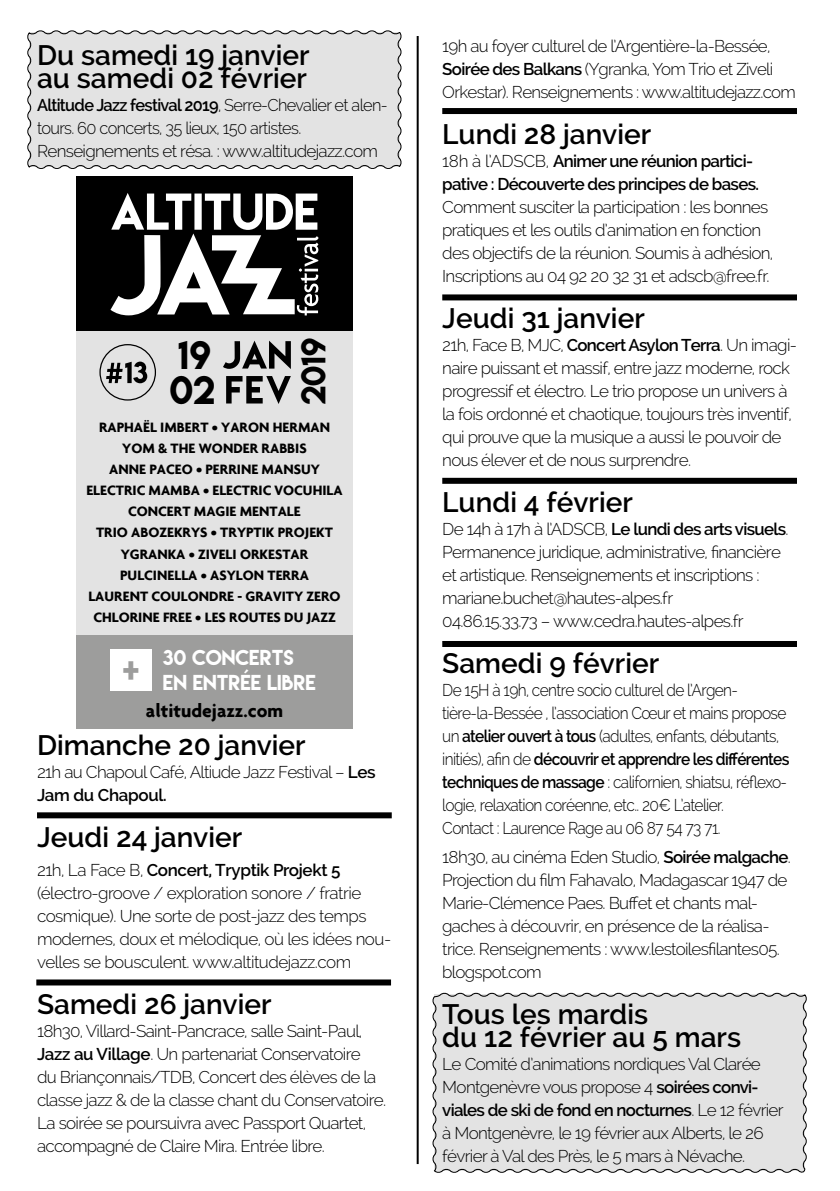
<style>
.page{position:relative;width:840px;height:1191px;background:#fff}
.page>*{position:absolute;margin:0;border:0;box-sizing:border-box;transform-origin:0 0}
.t1{font:35.6px/35.2px "Lemon Milk";color:#000}
.t2{font:34.6px "Lemon Milk";color:#9d9d9c}
.t3{font:30.8px "Lemon Milk";color:#000}
.t4{font:600 28px/23px "Raleway";color:#000}
.t5{font:700 19.4px "Agenda";color:#000}
.t6{font:19.2px/25px "Lemon Milk";color:#fff}
.t7{font:300 17px/23px "Raleway";letter-spacing:-.04em;color:#000}
.t8{font:300 17px/23px "Raleway";letter-spacing:-.04em;color:#000;scale:.91 1}
.t9{font:300 17px/23px "Raleway";letter-spacing:-.04em;color:#000;scale:.96 1}
.t10{font:600 17px/23px "Raleway";letter-spacing:-.04em;color:#000}
.t11{font:700 14.6px/21px "Agenda";color:#000;text-align:center}
.s1{font-weight:600}
.s2{font-weight:300}
</style>
<div class="page">
<div style="left:27px;top:30px;width:375px;height:139px;background:#e3e3e3"></div>
<div style="left:432px;top:992px;width:375px;height:181px;background:#e3e3e3"></div>
<div style="left:76px;top:176px;width:276px;height:155px;background:#000"></div>
<div style="left:76px;top:331px;width:276px;height:304px;background:#e3e3e3"></div>
<svg style="left:110px;top:193px;width:208px;height:122px"></svg>
<svg style="left:99px;top:344px;width:57px;height:56px"></svg>
<svg style="left:226px;top:376px;width:65px;height:28px"></svg>
<svg style="left:223px;top:341px;width:68px;height:28px"></svg>
<div style="left:76px;top:635px;width:276px;height:93px;background:#9d9d9c"></div>
<div style="left:110px;top:649px;width:42px;height:41px;background:#fff"></div>
<hr style="left:416px;top:36px;width:2px;height:1128px;background:#000">
<div style="left:442px;top:108px;width:354px;height:6px;background:#000"></div>
<div style="left:442px;top:478px;width:354px;height:6px;background:#000"></div>
<div style="left:442px;top:641px;width:354px;height:6px;background:#000"></div>
<div style="left:442px;top:294px;width:354px;height:6px;background:#000"></div>
<div style="left:37px;top:812px;width:354px;height:6px;background:#000"></div>
<div style="left:36px;top:979px;width:355px;height:6px;background:#000"></div>
<h3 class="t4" style="left:37px;top:43px;width:274px">Du samedi 19 janvier au samedi 02 février</h3>
<p class="t9" style="left:37px;top:93px;width:366px"><span class="s1">Altitude Jazz festival 2019</span>, Serre-Chevalier et alen&shy;tours. 60 concerts, 35 lieux, 150 artistes.<br>Renseignements et résa. : www.altitudejazz.com</p>
<h1 class="t1" style="left:170px;top:336px;width:47px">19<br>02</h1>
<h3 class="t3" style="left:292px;top:405px;width:69px;rotate:-90deg">2019</h3>
<p class="t11" style="left:86px;top:416px;width:258px">RAPHAËL IMBERT • YARON HERMAN<br>YOM &amp; THE WONDER RABBIS<br>ANNE PACEO • PERRINE MANSUY<br>ELECTRIC MAMBA • ELECTRIC VOCUHILA<br>CONCERT MAGIE MENTALE<br>TRIO ABOZEKRYS • TRYPTIK PROJEKT<br>YGRANKA • ZIVELI ORKESTAR<br>PULCINELLA • ASYLON TERRA<br>LAURENT COULONDRE - GRAVITY ZERO<br>CHLORINE FREE • LES ROUTES DU JAZZ</p>
<h2 class="t2" style="left:122px;top:643px;width:18px">+</h2>
<p class="t6" style="left:163px;top:645px;width:154px">30 CONCERTS<br>EN ENTRÉE LIBRE</p>
<p class="t5" style="left:146px;top:699px;width:139px">altitudejazz.com</p>
<h3 class="t4" style="left:37px;top:733px;width:270px">Dimanche 20 janvier</h3>
<p class="t7" style="left:37px;top:760px;width:340px">21h au Chapoul Café, Altiude Jazz Festival – <span class="s1">Les<br>Jam du Chapoul.</span></p>
<h3 class="t4" style="left:37px;top:825px;width:206px">Jeudi 24 janvier</h3>
<p class="t7" style="left:37px;top:858px;width:355px">21h, La Face B, <span class="s1">Concert, Tryptik Projekt 5 </span>(électro-groove / exploration sonore / fratrie cosmique). Une sorte de post-jazz des temps modernes, doux et mélodique, où les idées nou&shy;velles se bousculent. www.altitudejazz.com</p>
<h3 class="t4" style="left:37px;top:992px;width:236px">Samedi 26 janvier</h3>
<p class="t7" style="left:37px;top:1019px;width:350px">18h30, Villard-Saint-Pancrace, salle Saint-Paul, <span class="s1">Jazz au Village</span>. Un partenariat Conservatoire<br>du Briançonnais/TDB, Concert des élèves de la classe jazz &amp; de la classe chant du Conservatoire.<br>La soirée se poursuivra avec Passport Quartet, accompagné de Claire Mira. Entrée libre.</p>
<p class="t7" style="left:442px;top:34px;width:355px">19h au foyer culturel de l’Argentière-la-Bessée,<br><span class="s1">Soirée des Balkans</span> (Ygranka, Yom Trio et Ziveli<br>Orkestar). Renseignements : www.altitudejazz.com</p>
<h3 class="t4" style="left:442px;top:123px;width:210px">Lundi 28 janvier</h3>
<p class="t10" style="left:442px;top:150px;width:318px"><span class="s2">18h à l’ADSCB,</span> Animer une réunion partici&shy;pative : Découverte des principes de bases.</p>
<p class="t7" style="left:442px;top:195px;width:332px">Comment susciter la participation : les bonnes pratiques et les outils d’animation en fonction des objectifs de la réunion. Soumis à adhésion, Inscriptions au 04 92 20 32 31 et adscb@free.fr.</p>
<h3 class="t4" style="left:442px;top:307px;width:204px">Jeudi 31 janvier</h3>
<p class="t7" style="left:442px;top:333px;width:356px">21h, Face B, MJC, <span class="s1">Concert Asylon Terra</span>. Un imagi&shy;naire puissant et massif, entre jazz moderne, rock progressif et électro. Le trio propose un univers à la fois ordonné et chaotique, toujours très inventif, qui prouve que la musique a aussi le pouvoir de nous élever et de nous surprendre.</p>
<h3 class="t4" style="left:442px;top:491px;width:192px">Lundi 4 février</h3>
<p class="t7" style="left:442px;top:517px;width:347px">De 14h à 17h à l’ADSCB, <span class="s1">Le lundi des arts visuels</span>.<br>Permanence juridique, administrative, financière et artistique. Renseignements et inscriptions : mariane.buchet@hautes-alpes.fr<br>04.86.15.33.73 – www.cedra.hautes-alpes.fr</p>
<h3 class="t4" style="left:442px;top:652px;width:218px">Samedi 9 février</h3>
<p class="t8" style="left:442px;top:678px;width:383px">De 15H à 19h, centre socio culturel de l’Argen&shy;tière-la-Bessée , l’association Cœur et mains propose un <span class="s1">atelier ouvert à tous</span> (adultes, enfants, débutants, initiés), afin de <span class="s1">découvrir et apprendre les différentes techniques de massage</span> : californien, shiatsu, réflexo&shy;logie, relaxation coréenne, etc.. 20€ L’atelier.<br>Contact : Laurence Rage au 06 87 54 73 71.</p>
<p class="t7" style="left:442px;top:845px;width:350px">18h30, au cinéma Eden Studio, <span class="s1">Soirée malgache</span>.<br>Projection du film Fahavalo, Madagascar 1947 de Marie-Clémence Paes. Buffet et chants mal&shy;gaches à découvrir, en présence de la réalisa&shy;trice. Renseignements : www.lestoilesfilantes05. blogspot.com</p>
<h3 class="t4" style="left:442px;top:1002px;width:300px">Tous les mardis<br>du 12 février au 5 mars</h3>
<p class="t7" style="left:442px;top:1052px;width:343px">Le Comité d’animations nordiques Val Clarée Montgenèvre vous propose 4 <span class="s1">soirées convi&shy;viales de ski de fond en nocturnes</span>. Le 12 février à Montgenèvre, le 19 février aux Alberts, le 26 février à Val des Près, le 5 mars à Névache.</p>
</div>
